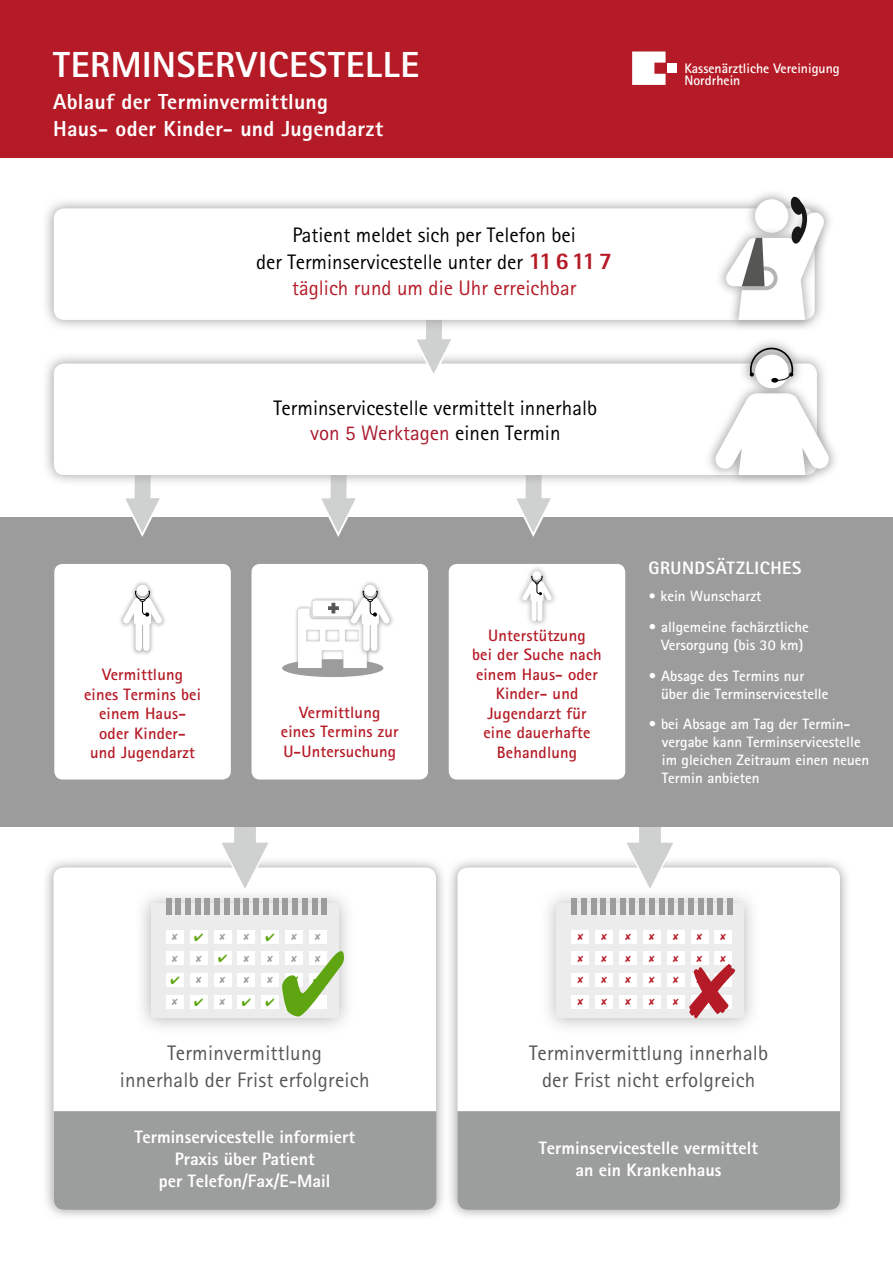
<style>
.page{position:relative;width:893px;height:1263px;background:#fff}
.page>*{position:absolute;margin:0;border:0;box-sizing:border-box;transform-origin:0 0}
.t1{font:800 36.3px "AT Rotis Sans Serif";letter-spacing:.02em;color:#fff}
.t2{font:800 21.75px/27px "AT Rotis Sans Serif";letter-spacing:.015em;color:#fff}
.t3{font:21px/26.7px "AT Rotis Sans Serif";color:#000;text-align:center}
.t4{font:21px/27px "AT Rotis Sans Serif";letter-spacing:.01em;color:#565655;text-align:center}
.t5{font:800 18px/21.6px "AT Rotis Sans Serif";color:#fff;text-align:center}
.t6{font:800 18px "AT Rotis Sans Serif";letter-spacing:.03em;color:#fff}
.t7{font:700 16.5px/19.5px "AT Rotis Sans Serif";letter-spacing:.01em;color:#b51b26;text-align:center}
.t8{font:700 15px/18px "AT Rotis Sans Serif";color:#fff}
.t9{font:700 13.8px/12px "AT Rotis Sans Serif";color:#fff}
.s1{font-weight:800;font-size:24px;color:#b51b26}
.s2{color:#b51b26}
.s3{color:#a91a2d}
.s4{font-size:14.25px}
</style>
<div class="page">
<div style="left:0;top:0;width:893px;height:157px;background:#b51b26"></div>
<svg style="left:450px;top:861px;width:397px;height:356px"></svg>
<div style="left:457px;top:867px;width:383px;height:343px;background:#fff;border-radius:10px"></div>
<svg style="left:46px;top:861px;width:397px;height:356px"></svg>
<div style="left:53px;top:867px;width:383px;height:343px;background:#fff;border-radius:10px"></div>
<div style="left:54px;top:1111px;width:382px;height:99px;background:#9c9d9d"></div>
<div style="left:457px;top:1111px;width:383px;height:99px;background:#9c9d9d"></div>
<div style="left:540px;top:887px;width:221px;height:148px;background:#9c9c9d;opacity:.75"></div>
<div style="left:556px;top:904px;width:188px;height:114px;background:#ececec"></div>
<div style="left:571px;top:930px;width:18px;height:13px;background:#fff"></div>
<div style="left:595px;top:930px;width:18px;height:13px;background:#fff"></div>
<div style="left:619px;top:930px;width:18px;height:13px;background:#fff"></div>
<div style="left:643px;top:930px;width:18px;height:13px;background:#fff"></div>
<div style="left:667px;top:930px;width:18px;height:13px;background:#fff"></div>
<div style="left:691px;top:930px;width:17px;height:13px;background:#fff"></div>
<div style="left:714px;top:930px;width:18px;height:13px;background:#fff"></div>
<div style="left:571px;top:951px;width:18px;height:14px;background:#fff"></div>
<div style="left:595px;top:951px;width:18px;height:14px;background:#fff"></div>
<div style="left:619px;top:951px;width:18px;height:14px;background:#fff"></div>
<div style="left:643px;top:951px;width:18px;height:14px;background:#fff"></div>
<div style="left:667px;top:951px;width:18px;height:14px;background:#fff"></div>
<div style="left:691px;top:951px;width:17px;height:14px;background:#fff"></div>
<div style="left:714px;top:951px;width:18px;height:14px;background:#fff"></div>
<div style="left:571px;top:973px;width:18px;height:14px;background:#fff"></div>
<div style="left:595px;top:973px;width:18px;height:14px;background:#fff"></div>
<div style="left:619px;top:973px;width:18px;height:14px;background:#fff"></div>
<div style="left:643px;top:973px;width:18px;height:14px;background:#fff"></div>
<div style="left:667px;top:973px;width:18px;height:14px;background:#fff"></div>
<div style="left:571px;top:995px;width:18px;height:14px;background:#fff"></div>
<div style="left:595px;top:995px;width:18px;height:14px;background:#fff"></div>
<div style="left:619px;top:995px;width:18px;height:14px;background:#fff"></div>
<div style="left:643px;top:995px;width:18px;height:14px;background:#fff"></div>
<div style="left:667px;top:995px;width:18px;height:14px;background:#fff"></div>
<div style="left:134px;top:887px;width:221px;height:148px;background:#9c9c9d;opacity:.75"></div>
<div style="left:151px;top:904px;width:187px;height:114px;background:#ececec"></div>
<div style="left:166px;top:930px;width:18px;height:13px;background:#fff"></div>
<div style="left:190px;top:930px;width:18px;height:13px;background:#fff"></div>
<div style="left:214px;top:930px;width:17px;height:13px;background:#fff"></div>
<div style="left:237px;top:930px;width:18px;height:13px;background:#fff"></div>
<div style="left:261px;top:930px;width:18px;height:13px;background:#fff"></div>
<div style="left:285px;top:930px;width:18px;height:13px;background:#fff"></div>
<div style="left:309px;top:930px;width:18px;height:13px;background:#fff"></div>
<div style="left:166px;top:951px;width:18px;height:14px;background:#fff"></div>
<div style="left:190px;top:951px;width:18px;height:14px;background:#fff"></div>
<div style="left:214px;top:951px;width:17px;height:14px;background:#fff"></div>
<div style="left:237px;top:951px;width:18px;height:14px;background:#fff"></div>
<div style="left:261px;top:951px;width:18px;height:14px;background:#fff"></div>
<div style="left:166px;top:973px;width:18px;height:14px;background:#fff"></div>
<div style="left:190px;top:973px;width:18px;height:14px;background:#fff"></div>
<div style="left:214px;top:973px;width:17px;height:14px;background:#fff"></div>
<div style="left:237px;top:973px;width:18px;height:14px;background:#fff"></div>
<div style="left:261px;top:973px;width:18px;height:14px;background:#fff"></div>
<div style="left:166px;top:995px;width:18px;height:14px;background:#fff"></div>
<div style="left:190px;top:995px;width:18px;height:14px;background:#fff"></div>
<div style="left:214px;top:995px;width:17px;height:14px;background:#fff"></div>
<div style="left:237px;top:995px;width:18px;height:14px;background:#fff"></div>
<div style="left:261px;top:995px;width:18px;height:14px;background:#fff"></div>
<svg style="left:166px;top:826px;width:161px;height:89px"></svg>
<svg style="left:571px;top:826px;width:161px;height:89px"></svg>
<div style="left:0;top:517px;width:893px;height:309px;background:#9c9c9d"></div>
<div style="left:252px;top:564px;width:176px;height:215px;background:#fff;border-radius:8px"></div>
<div style="left:54px;top:564px;width:177px;height:215px;background:#fff;border-radius:8px"></div>
<div style="left:449px;top:564px;width:176px;height:215px;background:#fff;border-radius:8px"></div>
<div style="left:282px;top:659px;width:101px;height:18px;background:#9c9c9d;border-radius:50%"></div>
<div style="left:294px;top:597px;width:76px;height:74px;background:#9c9c9d;opacity:.75"></div>
<div style="left:346px;top:580px;width:49px;height:76px;background:#9c9c9d;opacity:.75"></div>
<svg style="left:298px;top:585px;width:92px;height:83px"></svg>
<div style="left:118px;top:580px;width:49px;height:76px;background:#9c9c9d;opacity:.75"></div>
<svg style="left:123px;top:585px;width:39px;height:66px"></svg>
<div style="left:516px;top:564px;width:42px;height:64px;background:#9c9c9d;opacity:.75"></div>
<svg style="left:522px;top:571px;width:30px;height:50px"></svg>
<svg style="left:125px;top:486px;width:35px;height:51px"></svg>
<svg style="left:321px;top:486px;width:35px;height:51px"></svg>
<svg style="left:516px;top:486px;width:35px;height:51px"></svg>
<svg style="left:46px;top:356px;width:658px;height:130px"></svg>
<div style="left:54px;top:363px;width:763px;height:112px;background:#fff;border-radius:11px"></div>
<div style="left:704px;top:337px;width:135px;height:149px;background:#9c9c9d;opacity:.75"></div>
<svg style="left:714px;top:347px;width:116px;height:128px"></svg>
<svg style="left:412px;top:331px;width:44px;height:43px"></svg>
<svg style="left:46px;top:201px;width:669px;height:130px"></svg>
<div style="left:54px;top:208px;width:761px;height:112px;background:#fff;border-radius:11px"></div>
<div style="left:744px;top:188px;width:55px;height:56px;background:#9c9c9d;opacity:.75"></div>
<div style="left:715px;top:201px;width:120px;height:130px;background:#9c9c9d;opacity:.75"></div>
<svg style="left:726px;top:196px;width:99px;height:124px"></svg>
<div style="left:667px;top:63px;width:10px;height:10px;background:#fff"></div>
<svg style="left:632px;top:51px;width:34px;height:34px"></svg>
<svg style="left:689px;top:955px;width:46px;height:63px"></svg>
<svg style="left:282px;top:951px;width:62px;height:66px"></svg>
<h1 class="t1" style="left:53px;top:41px;width:367px">TERMINSERVICESTELLE</h1>
<h2 class="t2" style="left:53px;top:88px;width:332px">Ablauf der Terminvermittlung<br>Haus- oder Kinder- und Jugendarzt</h2>
<h3 class="t3" style="left:256px;top:221px;width:358px">Patient meldet sich per Telefon bei<br>der Terminservicestelle unter der <span class="s1">116117 </span><span class="s2">täglich rund um die Uhr erreichbar</span></h3>
<h3 class="t3" style="left:273px;top:395px;width:325px;line-height:25.2px">Terminservicestelle vermittelt innerhalb <span class="s3">von 5 Werktagen</span> einen Termin</h3>
<p class="t9" style="left:684px;top:62px;width:157px">Kassenärztliche Vereinigung<br>Nordrhein</p>
<p class="t7" style="left:84px;top:665px;width:118px">Vermittlung eines Termins bei einem Haus&shy;oder Kinder-<br>und Jugendarzt</p>
<p class="t7" style="left:281px;top:702px;width:119px">Vermittlung eines Termins zur<br>U-Untersuchung</p>
<p class="t7" style="left:472px;top:625px;width:131px">Unterstützung<br>bei der Suche nach einem Haus- oder<br>Kinder- und<br>Jugendarzt für eine dauerhafte<br>Behandlung</p>
<p class="t6" style="left:649px;top:556px;width:154px">GRUNDSÄTZLICHES</p>
<p class="t8" style="left:649px;top:587px;width:114px"><span class="s4">•</span> kein Wunscharzt</p>
<p class="t8" style="left:649px;top:617px;width:162px;text-align:center">• allgemeine fachärztliche<br>Versorgung (bis 30 km)</p>
<p class="t8" style="left:661px;top:666px;width:169px;text-indent:-12px">• Absage des Termins nur über die Terminservicestelle</p>
<p class="t8" style="left:662px;top:715px;width:209px;text-indent:-13px">• bei Absage am Tag der Termin&shy;vergabe kann Terminservicestelle im gleichen Zeitraum einen neuen<br>Termin anbieten</p>
<h3 class="t4" style="left:120px;top:1039px;width:251px">Terminvermittlung<br>innerhalb der Frist erfolgreich</h3>
<p class="t5" style="left:134px;top:1126px;width:222px">Terminservicestelle informiert<br>Praxis über Patient<br>per Telefon/Fax/E-Mail</p>
<p class="t5" style="left:539px;top:1137px;width:221px">Terminservicestelle vermittelt an ein Krankenhaus</p>
<h3 class="t4" style="left:529px;top:1039px;width:241px">Terminvermittlung innerhalb der Frist nicht erfolgreich</h3>
</div>
